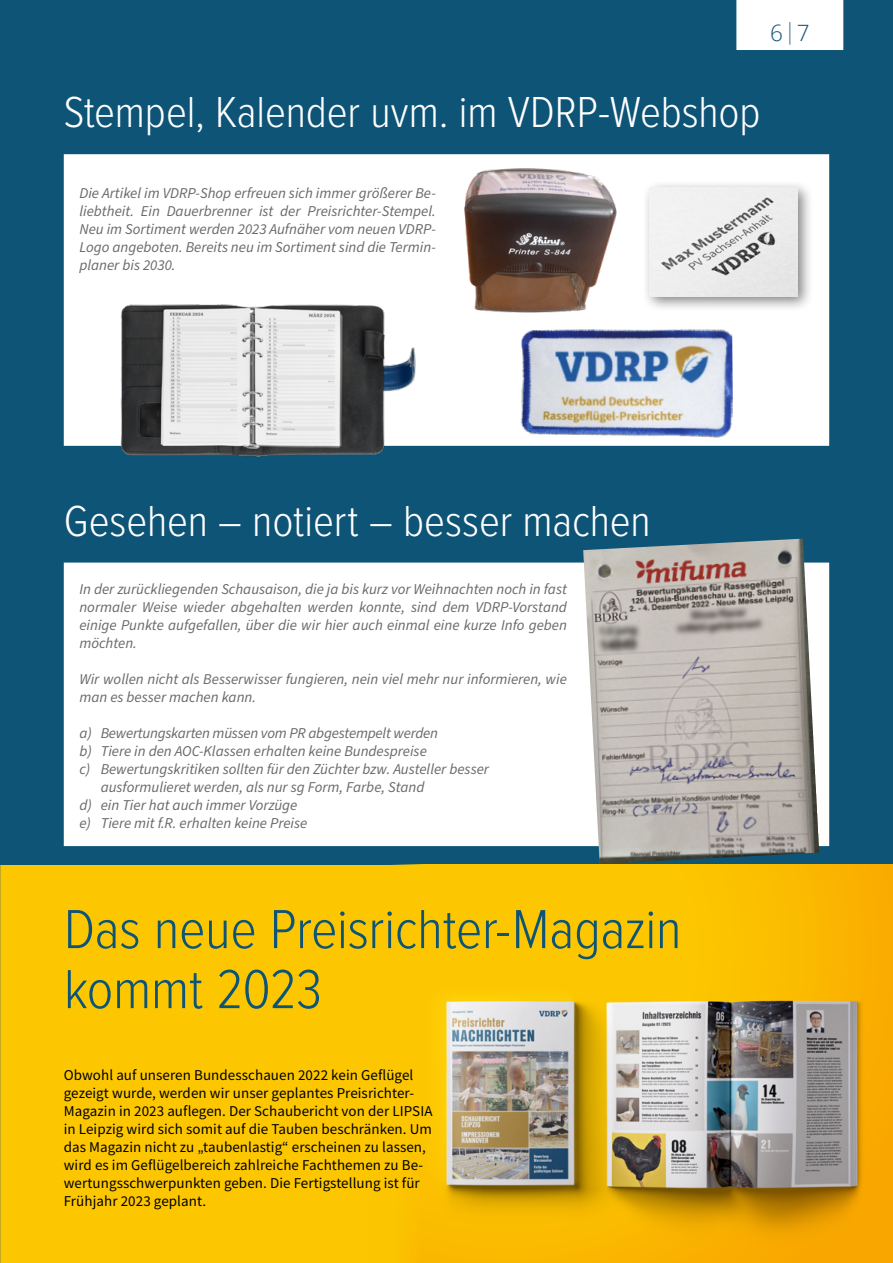
<style>
.page{position:relative;width:893px;height:1263px;background:#fff}
.page>*{position:absolute;margin:0;border:0;box-sizing:border-box;transform-origin:0 0}
.t1{font:300 57px/60px "Proxima Nova Cond";letter-spacing:-.005em;color:#0e5476}
.t2{font:300 45px "Proxima Nova Cond";letter-spacing:-.005em;color:#fff}
.t3{font:300 22.5px "Open Sans";color:#0e5476}
.t4{font:italic 15px/18px "Source Sans Pro";color:#6a6868;text-align:justify}
.t5{font:15px/18px "Source Sans Pro";letter-spacing:.005em;color:#000}
.s1{font-family:"Source Sans Pro"}
</style>
<div class="page">
<div style="left:1px;top:854px;width:892px;height:409px;background:#fcc700"></div>
<div style="left:0;top:0;width:893px;height:864px;background:#0e5476"></div>
<div style="left:64px;top:154px;width:765px;height:292px;background:#fff;border:2px solid #fff"></div>
<div style="left:64px;top:563px;width:765px;height:283px;background:#fff"></div>
<img style="left:101px;top:304px;width:319px;height:153px">
<img style="left:368px;top:864px;width:525px;height:399px">
<div style="left:642px;top:180px;width:172px;height:132px;background:#000;opacity:.5"></div>
<img style="left:650px;top:188px;width:148px;height:108px">
<img style="left:464px;top:168px;width:153px;height:145px">
<img style="left:583px;top:539px;width:236px;height:325px">
<div style="left:736px;top:0;width:108px;height:50px;background:#fff"></div>
<img style="left:516px;top:329px;width:217px;height:117px">
<h3 class="t3" style="left:770px;top:17px;width:41px">6<span class="s1">|</span>7</h3>
<h2 class="t2" style="left:64px;top:79px;width:698px">Stempel, Kalender uvm. im VDRP-Webshop</h2>
<p class="t4" style="left:79px;top:185px;width:358px">Die Artikel im VDRP-Shop erfreuen sich immer größerer Be&shy;liebtheit. Ein Dauerbrenner ist der Preisrichter-Stempel.<br>Neu im Sortiment werden 2023 Aufnäher vom neuen VDRP-Logo angeboten. Bereits neu im Sortiment sind die Termin&shy;planer bis 2030.</p>
<h2 class="t2" style="left:64px;top:488px;width:589px">Gesehen – notiert – besser machen</h2>
<p class="t4" style="left:79px;top:581px;width:489px">In der zurückliegenden Schausaison, die ja bis kurz vor Weihnachten noch in fast normaler Weise wieder abgehalten werden konnte, sind dem VDRP-Vorstand einige Punkte aufgefallen, über die wir hier auch einmal eine kurze Info geben möchten.</p>
<p class="t4" style="left:79px;top:671px;width:489px">Wir wollen nicht als Besserwisser fungieren, nein viel mehr nur informieren, wie man es besser machen kann.</p>
<p class="t4" style="left:79px;top:725px;width:360px">a) Bewertungskarten müssen vom PR abgestempelt werden</p>
<p class="t4" style="left:79px;top:743px;width:349px">b) Tiere in den AOC-Klassen erhalten keine Bundespreise</p>
<p class="t4" style="left:79px;top:761px;width:411px">c) Bewertungskritiken sollten für den Züchter bzw. Austeller besser</p>
<p class="t4" style="left:101px;top:779px;width:325px">ausformulieret werden, als nur sg Form, Farbe, Stand</p>
<p class="t4" style="left:79px;top:797px;width:219px">d) ein Tier hat auch immer Vorzüge</p>
<p class="t4" style="left:79px;top:815px;width:229px">e) Tiere mit f.R. erhalten keine Preise</p>
<h1 class="t1" style="left:64px;top:896px;width:619px">Das neue Preisrichter-Magazin kommt 2023</h1>
<p class="t5" style="left:64px;top:1066px;width:370px">Obwohl auf unseren Bundesschauen 2022 kein Geflügel gezeigt wurde, werden wir unser geplantes Preisrichter-Magazin in 2023 auflegen. Der Schaubericht von der LIPSIA in Leipzig wird sich somit auf die Tauben beschränken. Um das Magazin nicht zu „taubenlastig“ erscheinen zu lassen, wird es im Geflügelbereich zahlreiche Fachthemen zu Be&shy;wertungsschwerpunkten geben. Die Fertigstellung ist für Frühjahr 2023 geplant.</p>
</div>
